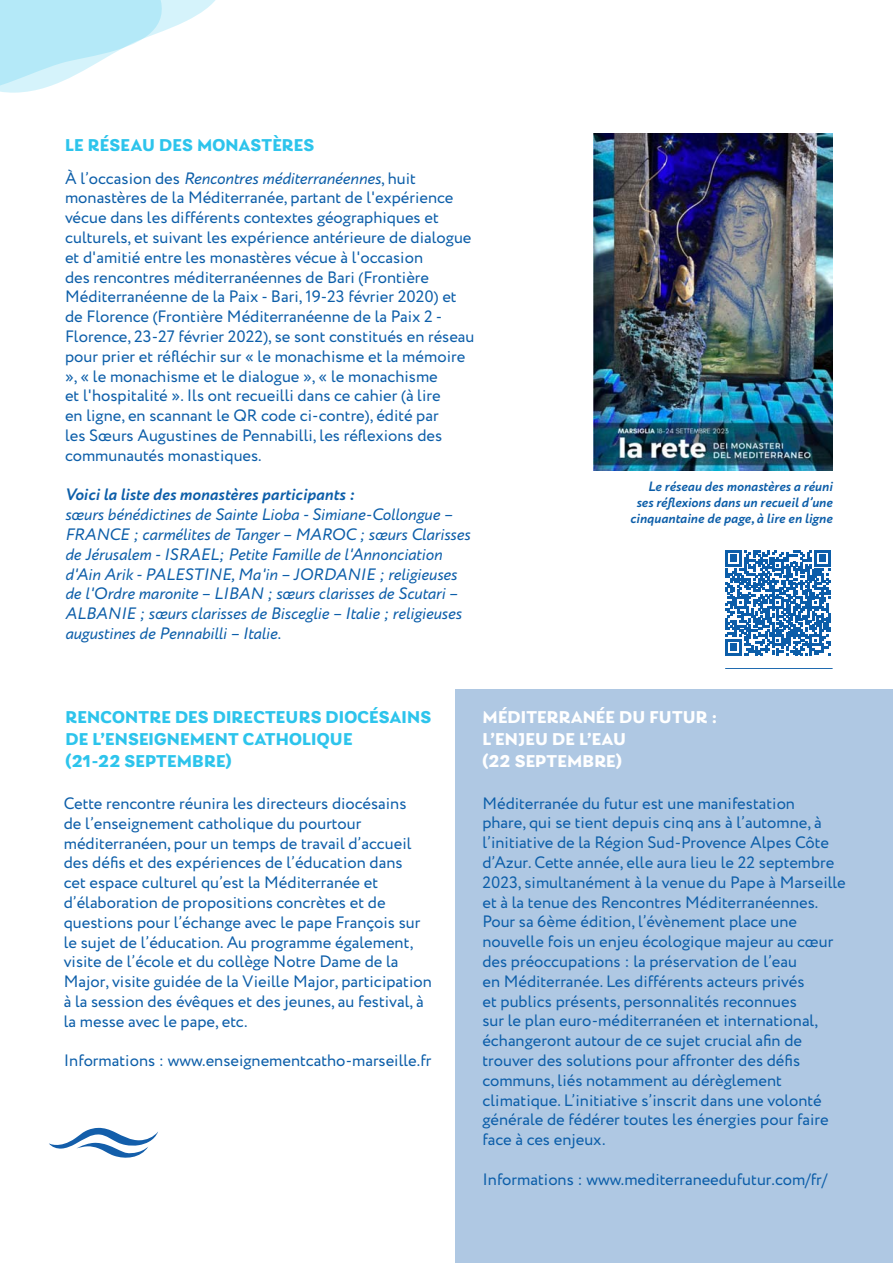
<style>
.page{position:relative;width:893px;height:1263px;background:#fff}
.page>*{position:absolute;margin:0;border:0;box-sizing:border-box;transform-origin:0 0}
.t1{font:700 18px/21.6px "Laca";letter-spacing:.01em;color:#2dc4ec}
.t2{font:700 18px "Laca";letter-spacing:.01em;color:#fff}
.t3{font:16.5px/19.8px "Circe";color:#0c5ea9}
.t4{font:italic 16.5px/19.8px "Circe";color:#0c5ea9}
.t5{font:italic 700 16.5px "Circe";color:#0c5ea9}
.t6{font:italic 700 13.5px/16.2px "Circe";color:#0c5ea9;text-align:right}
.s1{font-style:italic}
</style>
<div class="page">
<div style="left:456px;top:688px;width:437px;height:575px;background:#afc8e3"></div>
<svg style="left:0;top:0;width:216px;height:93px"></svg>
<img style="left:593px;top:134px;width:240px;height:336px">
<svg style="left:725px;top:550px;width:106px;height:105px"></svg>
<hr style="left:725px;top:668px;width:108px;height:1px;background:#0c5ea9">
<svg style="left:49px;top:1128px;width:109px;height:30px"></svg>
<p class="t1" style="left:65px;top:134px;width:251px">LE RÉSEAU DES MONASTÈRES</p>
<p class="t3" style="left:65px;top:169px;width:411px">À l’occasion des <span class="s1">Rencontres méditerranéennes</span>, huit monastères de la Méditerranée, partant de l'expérience vécue dans les différents contextes géographiques et culturels, et suivant les expérience antérieure de dialogue et d'amitié entre les monastères vécue à l'occasion<br>des rencontres méditerranéennes de Bari (Frontière Méditerranéenne de la Paix - Bari, 19-23 février 2020) et de Florence (Frontière Méditerranéenne de la Paix 2 - Florence, 23-27 février 2022), se sont constitués en réseau pour prier et réfléchir sur « le monachisme et la mémoire », « le monachisme et le dialogue », « le monachisme<br>et l'hospitalité ». Ils ont recueilli dans ce cahier (à lire<br>en ligne, en scannant le QR code ci-contre), édité par<br>les Sœurs Augustines de Pennabilli, les réflexions des communautés monastiques.</p>
<p class="t5" style="left:65px;top:484px;width:291px">Voici la liste des monastères participants :</p>
<p class="t4" style="left:65px;top:505px;width:407px">sœurs bénédictines de Sainte Lioba - Simiane-Collongue – FRANCE ; carmélites de Tanger – MAROC ; sœurs Clarisses de Jérusalem - ISRAEL; Petite Famille de l'Annonciation d'Ain Arik - PALESTINE, Ma'in – JORDANIE ; religieuses de l'Ordre maronite – LIBAN ; sœurs clarisses de Scutari – ALBANIE ; sœurs clarisses de Bisceglie – Italie ; religieuses augustines de Pennabilli – Italie.</p>
<p class="t6" style="left:630px;top:479px;width:204px">Le réseau des monastères a réuni ses réflexions dans un recueil d’une cinquantaine de page, à lire en ligne</p>
<p class="t1" style="left:66px;top:706px;width:367px">RENCONTRE DES DIRECTEURS DIOCÉSAINS<br>DE L’ENSEIGNEMENT CATHOLIQUE</p>
<p class="t1" style="left:66px;top:750px;width:168px">(21-22 SEPTEMBRE)</p>
<p class="t3" style="left:64px;top:794px;width:370px">Cette rencontre réunira les directeurs diocésains<br>de l’enseignement catholique du pourtour méditerranéen, pour un temps de travail d’accueil des défis et des expériences de l’éducation dans<br>cet espace culturel qu’est la Méditerranée et d’élaboration de propositions concrètes et de questions pour l’échange avec le pape François sur le sujet de l’éducation. Au programme également, visite de l’école et du collège Notre Dame de la Major, visite guidée de la Vieille Major, participation à la session des évêques et des jeunes, au festival, à la messe avec le pape, etc.</p>
<p class="t3" style="left:64px;top:1051px;width:369px">Informations : www.enseignementcatho-marseille.fr</p>
<p class="t2" style="left:482px;top:707px;width:236px">MÉDITERRANÉE DU FUTUR :</p>
<p class="t2" style="left:482px;top:728px;width:145px">L’ENJEU DE L’EAU</p>
<p class="t2" style="left:482px;top:750px;width:141px">(22 SEPTEMBRE)</p>
<p class="t3" style="left:482px;top:793px;width:365px">Méditerranée du futur est une manifestation<br>phare, qui se tient depuis cinq ans à l’automne, à l’initiative de la Région Sud-Provence Alpes Côte d’Azur. Cette année, elle aura lieu le 22 septembre 2023, simultanément à la venue du Pape à Marseille et à la tenue des Rencontres Méditerranéennes.<br>Pour sa 6ème édition, l’évènement place une nouvelle fois un enjeu écologique majeur au cœur des préoccupations : la préservation de l’eau<br>en Méditerranée. Les différents acteurs privés<br>et publics présents, personnalités reconnues<br>sur le plan euro-méditerranéen et international, échangeront autour de ce sujet crucial afin de trouver des solutions pour affronter des défis communs, liés notamment au dérèglement climatique. L’initiative s’inscrit dans une volonté générale de fédérer toutes les énergies pour faire face à ces enjeux.</p>
<p class="t3" style="left:482px;top:1170px;width:346px">Informations : www.mediterraneedufutur.com/fr/</p>
</div>
